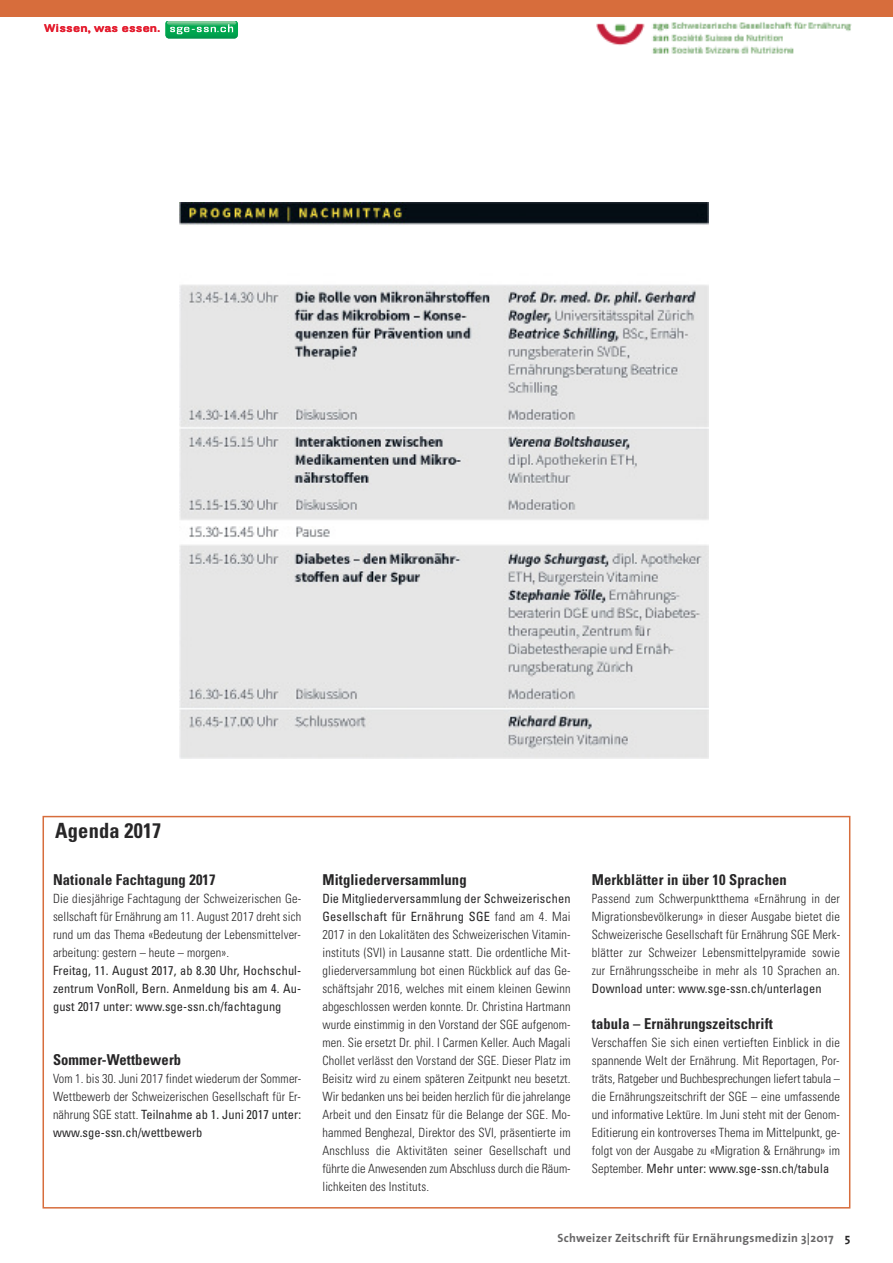
<style>
.page{position:relative;width:893px;height:1263px;background:#fff}
.page>*{position:absolute;margin:0;border:0;box-sizing:border-box;transform-origin:0 0}
.t1{font:700 condensed 21px "Univers";letter-spacing:.01em;color:#272627}
.t2{font:700 condensed 15px "Univers";letter-spacing:.01em;color:#272627}
.t3{font:300 condensed 12.75px/18px "Univers";letter-spacing:.01em;color:#272627;text-align:justify}
.t4{font:condensed 12.75px/18px "Univers";letter-spacing:.01em;color:#272627;text-align:justify}
.t5{font:700 12px "The Sans";letter-spacing:.02em;color:#686768}
.t6{font:900 10.8px "Hydra Text";letter-spacing:.01em;color:#e41d2f}
.s1{color:#fff}
.s2{font-weight:400}
.s3{color:#272627}
</style>
<div class="page">
<div style="left:0;top:0;width:893px;height:17px;background:#d76d3c"></div>
<img style="left:596px;top:22px;width:256px;height:32px">
<svg style="left:165px;top:21px;width:2px;height:17px"></svg>
<img style="left:167px;top:21px;width:71px;height:17px">
<img style="left:180px;top:203px;width:528px;height:555px">
<div style="left:43px;top:816px;width:807px;height:392px;border:2px solid #d76d3c"></div>
<p class="t6" style="left:44px;top:24px;width:192px">Wissen, was essen. <span class="s1">sge-ssn.ch</span></p>
<h1 class="t1" style="left:55px;top:823px;width:108px">Agenda 2017</h1>
<p class="t2" style="left:53px;top:874px;width:164px">Nationale Fachtagung 2017</p>
<p class="t3" style="left:53px;top:890px;width:250px">Die diesjährige Fachtagung der Schweizerischen Ge&shy;sellschaft für Ernährung am 11. August 2017 dreht sich rund um das Thema «Bedeutung der Lebensmittelver&shy;arbeitung: gestern – heute – morgen».</p>
<p class="t4" style="left:53px;top:962px;width:250px">Freitag, 11. August 2017, ab 8.30 Uhr, Hochschul&shy;zentrum VonRoll, Bern. Anmeldung bis am 4. Au&shy;gust 2017 unter: www.sge-ssn.ch/fachtagung</p>
<p class="t2" style="left:53px;top:1054px;width:130px">Sommer-Wettbewerb</p>
<p class="t3" style="left:53px;top:1070px;width:250px">Vom 1. bis 30. Juni 2017 findet wiederum der Sommer-Wettbewerb der Schweizerischen Gesellschaft für Er&shy;nährung SGE statt. <span class="s2">Teilnahme ab 1. Juni 2017 unter: www.sge-ssn.ch/wettbewerb</span></p>
<p class="t2" style="left:322px;top:874px;width:146px">Mitgliederversammlung</p>
<p class="t3" style="left:322px;top:890px;width:250px"><span class="s2">Die Mitgliederversammlung der Schweizerischen Gesellschaft für Ernährung SGE</span> fand am 4. Mai 2017 in den Lokalitäten des Schweizerischen Vitamin&shy;instituts (SVI) in Lausanne statt. Die ordentliche Mit&shy;gliederversammlung bot einen Rückblick auf das Ge&shy;schäftsjahr 2016, welches mit einem kleinen Gewinn abgeschlossen werden konnte. Dr. Christina Hartmann wurde einstimmig in den Vorstand der SGE aufgenom&shy;men. Sie ersetzt Dr. phil. I Carmen Keller. Auch Magali Chollet verlässt den Vorstand der SGE. Dieser Platz im Beisitz wird zu einem späteren Zeitpunkt neu besetzt.<br>Wir bedanken uns bei beiden herzlich für die jahrelange Arbeit und den Einsatz für die Belange der SGE. Mo&shy;hammed Benghezal, Direktor des SVI, präsentierte im Anschluss die Aktivitäten seiner Gesellschaft und führte die Anwesenden zum Abschluss durch die Räum&shy;lichkeiten des Instituts.</p>
<p class="t2" style="left:592px;top:874px;width:196px">Merkblätter in über 10 Sprachen</p>
<p class="t3" style="left:592px;top:890px;width:250px">Passend zum Schwerpunktthema «Ernährung in der Migrationsbevölkerung» in dieser Ausgabe bietet die Schweizerische Gesellschaft für Ernährung SGE Merk&shy;blätter zur Schweizer Lebensmittelpyramide sowie zur Ernährungsscheibe in mehr als 10 Sprachen an.</p>
<p class="t4" style="left:592px;top:980px;width:231px">Download unter: www.sge-ssn.ch/unterlagen</p>
<p class="t2" style="left:592px;top:1018px;width:183px">tabula – Ernährungszeitschrift</p>
<p class="t3" style="left:592px;top:1034px;width:250px">Verschaffen Sie sich einen vertieften Einblick in die spannende Welt der Ernährung. Mit Reportagen, Por&shy;träts, Ratgeber und Buchbesprechungen liefert tabula – die Ernährungszeitschrift der SGE – eine umfassende und informative Lektüre. Im Juni steht mit der Genom-Editierung ein kontroverses Thema im Mittelpunkt, ge&shy;folgt von der Ausgabe zu «Migration &amp; Ernährung» im September. <span class="s2">Mehr unter: www.sge-ssn.ch/tabula</span></p>
<p class="t5" style="left:558px;top:1233px;width:294px">Schweizer Zeitschrift für Ernährungsmedizin 3|2017 <span class="s3">5</span></p>
</div>
